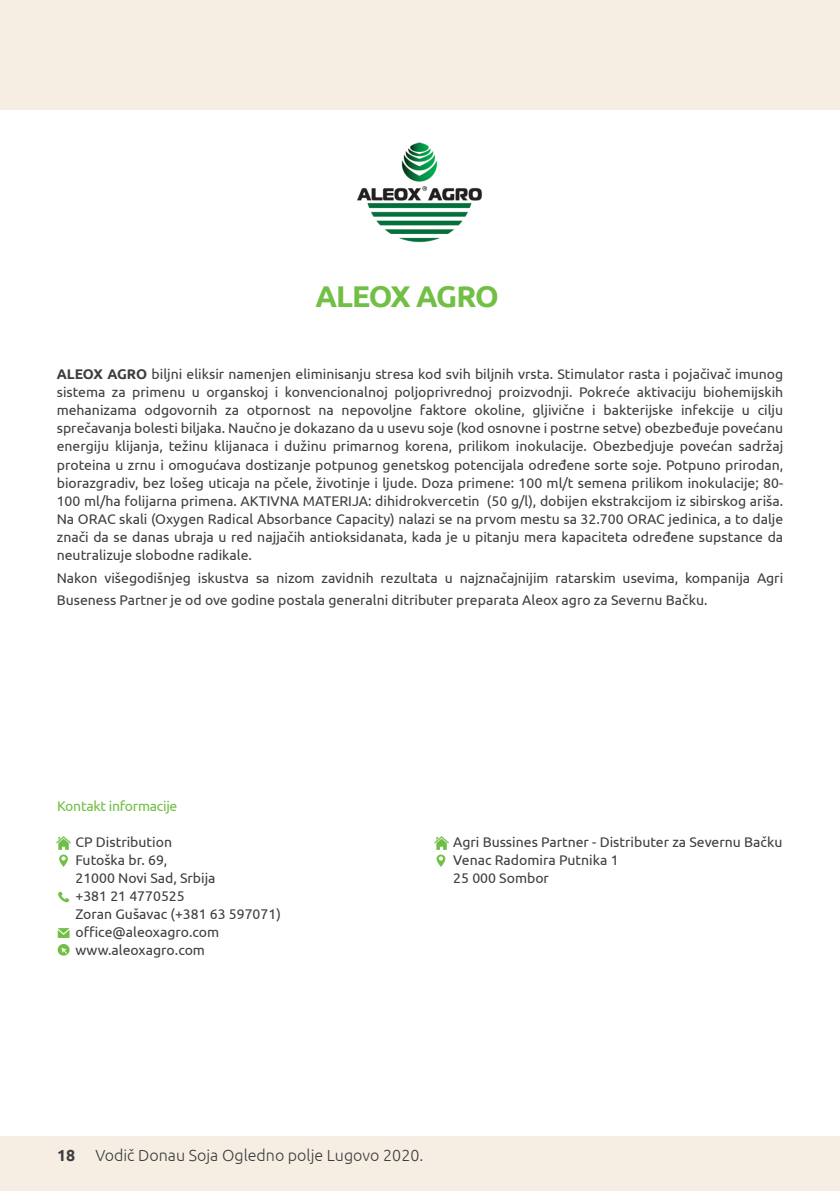
<style>
.page{position:relative;width:840px;height:1191px;background:#fff}
.page>*{position:absolute;margin:0;border:0;box-sizing:border-box;transform-origin:0 0}
.t1{font:700 30px "Ubuntu";letter-spacing:-.05em;color:#71bf44}
.t2{font:300 16px "Ubuntu";color:#3e3e3f}
.t3{font:14px/18px "Ubuntu";color:#3e3e3f}
.t4{font:14px "Ubuntu";letter-spacing:-.02em;color:#71bf44}
.s1{font-weight:700}
</style>
<div class="page">
<div style="left:0;top:0;width:839px;height:109px;background:#f6eee2"></div>
<div style="left:0;top:1136px;width:839px;height:55px;background:#f6eee2"></div>
<img style="left:357px;top:142px;width:125px;height:101px">
<svg style="left:58px;top:891px;width:11px;height:11px"></svg>
<svg style="left:58px;top:944px;width:11px;height:11px"></svg>
<svg style="left:59px;top:854px;width:9px;height:13px"></svg>
<svg style="left:436px;top:854px;width:9px;height:13px"></svg>
<img style="left:57px;top:836px;width:14px;height:13px">
<img style="left:434px;top:836px;width:14px;height:13px">
<svg style="left:58px;top:928px;width:11px;height:10px"></svg>
<h1 class="t1" style="left:315px;top:278px;width:185px">ALEOX AGRO</h1>
<p class="t3" style="left:57px;top:365px;width:727px;text-align:justify"><span class="s1">ALEOX AGRO</span> biljni eliksir namenjen eliminisanju stresa kod svih biljnih vrsta. Stimulator rasta i pojačivač imunog sistema za primenu u organskoj i konvencionalnoj poljoprivrednoj proizvodnji. Pokreće aktivaciju biohemijskih mehanizama odgovornih za otpornost na nepovoljne faktore okoline, gljivične i bakterijske infekcije u cilju sprečavanja bolesti biljaka. Naučno je dokazano da u usevu soje (kod osnovne i postrne setve) obezbeđuje povećanu energiju klijanja, težinu klijanaca i dužinu primarnog korena, prilikom inokulacije. Obezbedjuje povećan sadržaj proteina u zrnu i omogućava dostizanje potpunog genetskog potencijala određene sorte soje. Potpuno prirodan, biorazgradiv, bez lošeg uticaja na pčele, životinje i ljude. Doza primene: 100 ml/t semena prilikom inokulacije; 80- 100 ml/ha folijarna primena. AKTIVNA MATERIJA: dihidrokvercetin (50 g/l), dobijen ekstrakcijom iz sibirskog ariša.<br>Na ORAC skali (Oxygen Radical Absorbance Capacity) nalazi se na prvom mestu sa 32.700 ORAC jedinica, a to dalje znači da se danas ubraja u red najjačih antioksidanata, kada je u pitanju mera kapaciteta određene supstance da neutralizuje slobodne radikale.</p>
<p class="t3" style="left:57px;top:567px;width:727px;line-height:22px">Nakon višegodišnjeg iskustva sa nizom zavidnih rezultata u najznačajnijim ratarskim usevima, kompanija Agri<br>Buseness Partner je od ove godine postala generalni ditributer preparata Aleox agro za Severnu Bačku.</p>
<p class="t4" style="left:57px;top:797px;width:122px">Kontakt informacije</p>
<p class="t3" style="left:75px;top:832px;width:207px">CP Distribution<br>Futoška br. 69,<br>21000 Novi Sad, Srbija<br>+381 21 4770525<br>Zoran Gušavac (+381 63 597071) office@aleoxagro.com www.aleoxagro.com</p>
<p class="t3" style="left:453px;top:832px;width:330px">Agri Bussines Partner - Distributer za Severnu Bačku<br>Venac Radomira Putnika 1<br>25 000 Sombor</p>
<p class="t2" style="left:57px;top:1145px;width:367px"><span class="s1">18</span> Vodič Donau Soja Ogledno polje Lugovo 2020.</p>
</div>
